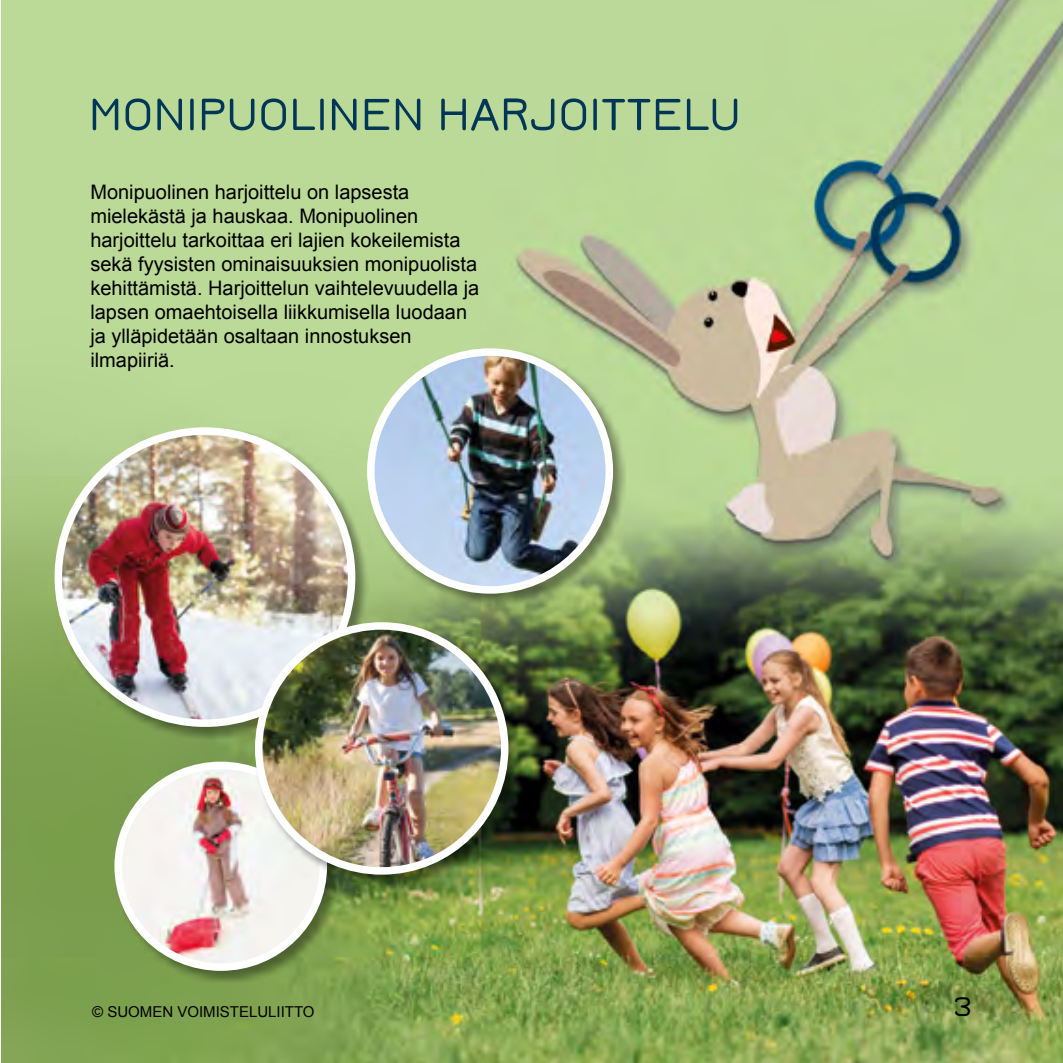
<style>
.page{position:relative;width:1063px;height:1063px;background:#fff}
.page>*{position:absolute;margin:0;border:0;box-sizing:border-box;transform-origin:0 0}
.t1{font:600 50px "Jura";color:#003758}
.t2{font:600 30px "Jura";color:#000}
.t3{font:20px/24px "Arial";color:#000}
.t4{font:15px "Arial";color:#000}
</style>
<div class="page">
<img style="left:1px;top:0;width:1062px;height:1063px">
<div style="left:55px;top:429px;width:315px;height:311px;background:#000;opacity:.4"></div>
<img style="left:58px;top:431px;width:294px;height:292px;border-radius:146px">
<div style="left:55px;top:427px;width:300px;height:300px;border:8px solid #fff;border-radius:50%"></div>
<div style="left:114px;top:763px;width:227px;height:221px;background:#000;opacity:.4"></div>
<img style="left:118px;top:765px;width:205px;height:202px">
<div style="left:114px;top:762px;width:213px;height:209px;border:8px solid #fff;border-radius:50%"></div>
<div style="left:255px;top:623px;width:266px;height:265px;background:#000;opacity:.4"></div>
<img style="left:259px;top:626px;width:246px;height:245px;border-radius:123px">
<div style="left:255px;top:622px;width:253px;height:253px;border:8px solid #fff;border-radius:50%"></div>
<div style="left:367px;top:350px;width:259px;height:256px;background:#000;opacity:.4"></div>
<img style="left:371px;top:352px;width:238px;height:238px;border-radius:119px">
<div style="left:367px;top:348px;width:246px;height:246px;border:8px solid #fff;border-radius:50%"></div>
<h1 class="t1" style="left:89px;top:89px;width:654px">MONIPUOLINEN HARJOITTELU</h1>
<p class="t3" style="left:90px;top:180px;width:391px">Monipuolinen harjoittelu on lapsesta mielekästä ja hauskaa. Monipuolinen harjoittelu tarkoittaa eri lajien kokeilemista sekä fyysisten ominaisuuksien monipuolista kehittämistä. Harjoittelun vaihtelevuudella ja lapsen omaehtoisella liikkumisella luodaan ja ylläpidetään osaltaan innostuksen ilmapiiriä.</p>
<p class="t4" style="left:92px;top:1002px;width:224px">© SUOMEN VOIMISTELULIITTO</p>
<h2 class="t2" style="left:954px;top:991px;width:20px">3</h2>
</div>
